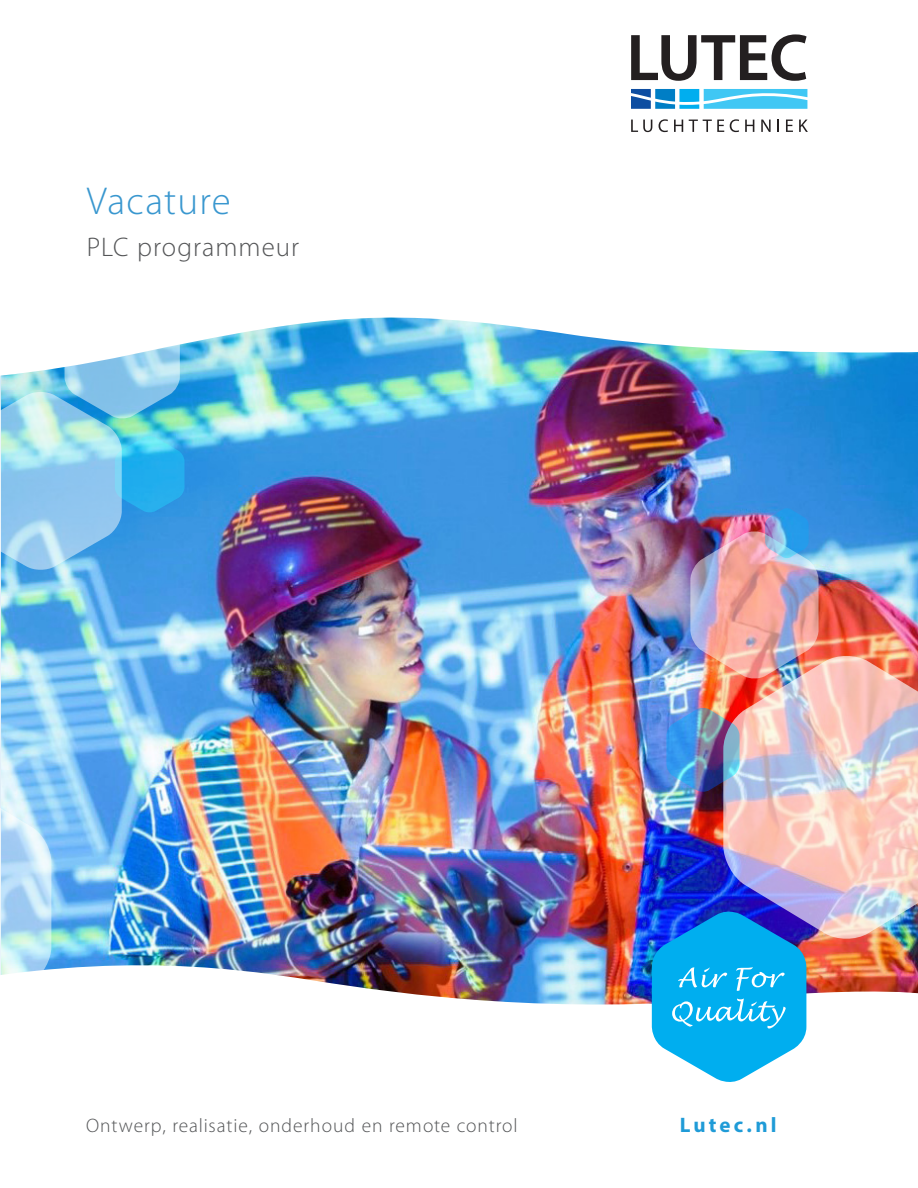
<style>
.page{position:relative;width:918px;height:1188px;background:#fff}
.page>*{position:absolute;margin:0;border:0;box-sizing:border-box;transform-origin:0 0}
.t1{font:300 39px "Myriad Pro";letter-spacing:.03em;color:#3997cf}
.t2{font:300 27px "Myriad Pro";letter-spacing:.035em;color:#545557}
.t3{font:700 21px "Myriad Pro";letter-spacing:.145em;color:#1f9bd7}
.t4{font:300 19.5px "Myriad Pro";letter-spacing:.045em;color:#545557}
</style>
<div class="page">
<img style="left:2px;top:396px;width:916px;height:555px">
<img style="left:184px;top:317px;width:734px;height:79px">
<img style="left:51px;top:951px;width:867px;height:80px">
<svg style="left:631px;top:89px;width:176px;height:20px"></svg>
<svg style="left:631px;top:120px;width:21px;height:12px"></svg>
<svg style="left:659px;top:119px;width:9px;height:13px"></svg>
<svg style="left:674px;top:120px;width:9px;height:12px"></svg>
<svg style="left:689px;top:120px;width:35px;height:12px"></svg>
<svg style="left:730px;top:119px;width:9px;height:13px"></svg>
<svg style="left:745px;top:120px;width:9px;height:12px"></svg>
<svg style="left:761px;top:120px;width:10px;height:12px"></svg>
<svg style="left:777px;top:120px;width:2px;height:12px"></svg>
<svg style="left:786px;top:120px;width:7px;height:12px"></svg>
<svg style="left:799px;top:120px;width:9px;height:12px"></svg>
<svg style="left:631px;top:34px;width:176px;height:47px"></svg>
<svg style="left:652px;top:912px;width:154px;height:170px;background:#2db4f0"></svg>
<svg style="left:0;top:780px;width:51px;height:195px;background:#b9dff6"></svg>
<svg style="left:0;top:343px;width:184px;height:228px;background:#85caea"></svg>
<img style="left:723px;top:656px;width:195px;height:285px">
<img style="left:666px;top:707px;width:74px;height:85px">
<img style="left:690px;top:508px;width:129px;height:171px">
<p class="t1" style="left:87px;top:180px;width:145px">Vacature</p>
<p class="t2" style="left:87px;top:232px;width:214px">PLC programmeur</p>
<p class="t4" style="left:86px;top:1115px;width:433px">Ontwerp, realisatie, onderhoud en remote control</p>
<p class="t3" style="left:680px;top:1111px;width:98px">Lutec.nl</p>
</div>
